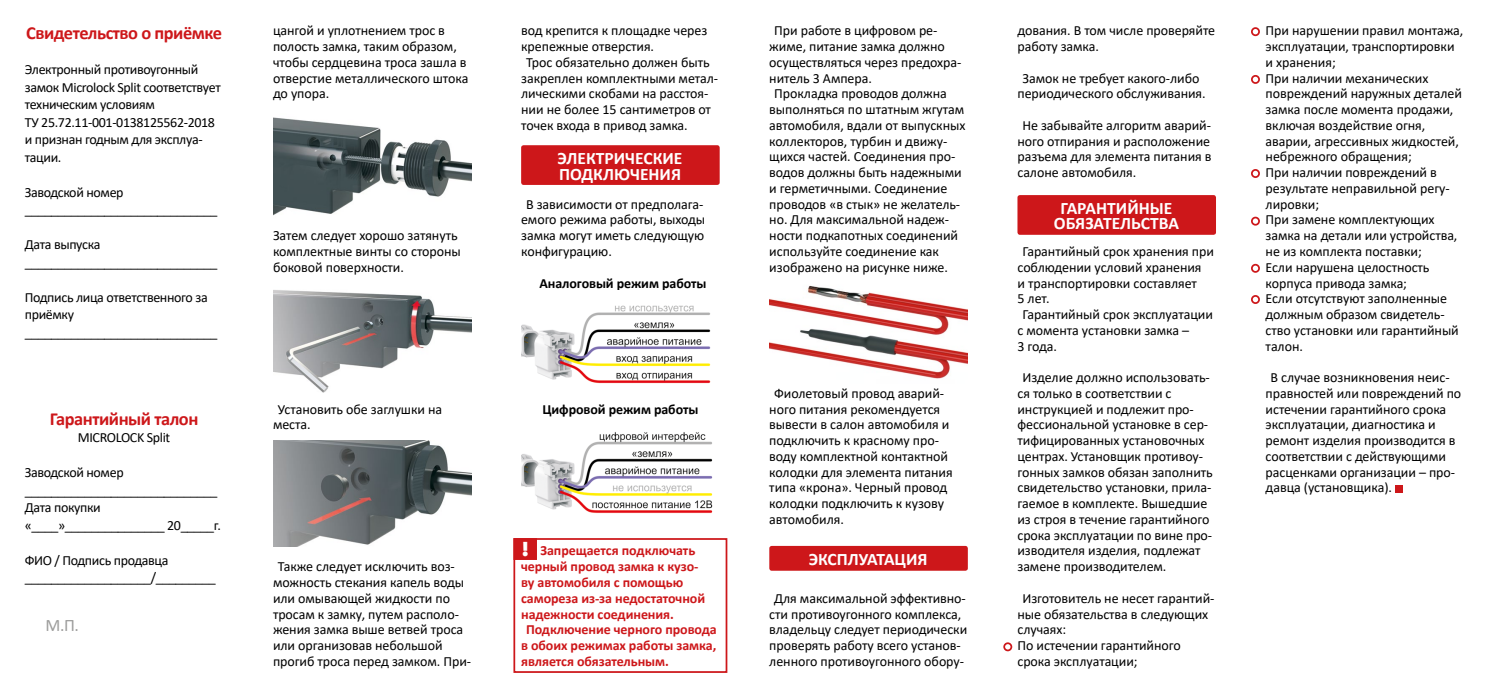
<style>
.page{position:relative;width:1489px;height:695px;background:#fff}
.page>*{position:absolute;margin:0;border:0;box-sizing:border-box;transform-origin:0 0}
.t1{font:21px "Bauhaus 93";color:#fff}
.t2{font:700 18.38px "Calibri";letter-spacing:-.025em;color:#cd171a}
.t3{font:700 17.5px/15.8px "Calibri";color:#fff}
.t4{font:17.5px "Calibri";color:#9d9d9c}
.t5{font:14px/15.8px "Calibri";letter-spacing:-.005em;color:#000}
.t6{font:14px/17.5px "Calibri";letter-spacing:-.025em;color:#000}
.t7{font:700 14px "Calibri";letter-spacing:-.005em;color:#cd171a}
.t8{font:700 14px "Calibri";letter-spacing:-.005em;color:#000}
</style>
<div class="page">
<div style="left:1395px;top:485px;width:7px;height:7px;background:#cd171a"></div>
<div style="left:1250px;top:27px;width:9px;height:9px;border:2px solid #cd171a;border-radius:50%"></div>
<div style="left:1250px;top:75px;width:9px;height:9px;border:2px solid #cd171a;border-radius:50%"></div>
<div style="left:1250px;top:217px;width:9px;height:8px;border:2px solid #cd171a;border-radius:50%"></div>
<div style="left:1250px;top:264px;width:9px;height:9px;border:2px solid #cd171a;border-radius:50%"></div>
<div style="left:1250px;top:295px;width:9px;height:9px;border:2px solid #cd171a;border-radius:50%"></div>
<div style="left:1003px;top:642px;width:9px;height:9px;border:2px solid #cd171a;border-radius:50%"></div>
<div style="left:1250px;top:169px;width:9px;height:9px;border:2px solid #cd171a;border-radius:50%"></div>
<div style="left:513px;top:538px;width:214px;height:134px;border:2px solid #cd171a"></div>
<div style="left:513px;top:538px;width:24px;height:22px;background:#cd171a"></div>
<div style="left:769px;top:546px;width:198px;height:24px;background:#cd171a;border-radius:2px"></div>
<img style="left:273px;top:290px;width:198px;height:102px">
<div style="left:521px;top:145px;width:198px;height:40px;background:#cd171a;border-radius:2px"></div>
<div style="left:1017px;top:195px;width:198px;height:40px;background:#cd171a;border-radius:2px"></div>
<img style="left:273px;top:117px;width:198px;height:99px">
<img style="left:521px;top:305px;width:190px;height:79px">
<img style="left:521px;top:432px;width:192px;height:82px">
<img style="left:769px;top:285px;width:198px;height:94px">
<img style="left:273px;top:441px;width:198px;height:105px">
<h2 class="t2" style="left:26px;top:20px;width:197px">Свидетельство о приёмке</h2>
<p class="t6" style="left:25px;top:60px;width:197px">Электронный противоугонный замок Microlock Split соответствует техническим условиям<br>ТУ 25.72.11-001-0138125562-2018 и признан годным для эксплуа&shy;тации.</p>
<p class="t6" style="left:25px;top:183px;width:194px">Заводской номер _____________________________</p>
<p class="t6" style="left:25px;top:235px;width:194px">Дата выпуска _____________________________</p>
<p class="t6" style="left:25px;top:288px;width:194px">Подпись лица ответственного за приёмку _____________________________</p>
<h2 class="t2" style="left:50px;top:405px;width:150px">Гарантийный талон</h2>
<p class="t6" style="left:78px;top:428px;width:94px">МICROLOCK Split</p>
<p class="t6" style="left:25px;top:463px;width:198px">Заводской номер _____________________________<br>Дата покупки «____»_______________ 20_____г.</p>
<p class="t6" style="left:25px;top:550px;width:192px">ФИО / Подпись продавца ___________________/_________</p>
<p class="t4" style="left:46px;top:612px;width:35px">М.П.</p>
<p class="t5" style="left:273px;top:22px;width:197px">цангой и уплотнением трос в полость замка, таким образом, чтобы сердцевина троса зашла в отверстие металлического штока до упора.</p>
<p class="t5" style="left:273px;top:227px;width:189px">Затем следует хорошо затянуть комплектные винты со стороны боковой поверхности.</p>
<p class="t5" style="left:273px;top:400px;width:171px;text-indent:5px">Установить обе заглушки на места.</p>
<p class="t5" style="left:273px;top:558px;width:200px;text-indent:5px">Также следует исключить воз&shy;можность стекания капель воды или омывающей жидкости по тросам к замку, путем располо&shy;жения замка выше ветвей троса или организовав небольшой прогиб троса перед замком. При-</p>
<p class="t5" style="left:521px;top:22px;width:188px">вод крепится к площадке через</p>
<p class="t5" style="left:521px;top:38px;width:134px">крепежные отверстия.</p>
<p class="t5" style="left:526px;top:54px;width:185px">Трос обязательно должен быть</p>
<p class="t5" style="left:521px;top:70px;width:198px">закреплен комплектными метал-</p>
<p class="t5" style="left:521px;top:85px;width:189px">лическими скобами на расстоя-</p>
<p class="t5" style="left:521px;top:101px;width:191px">нии не более 15 сантиметров от</p>
<p class="t5" style="left:521px;top:117px;width:168px">точек входа в привод замка.</p>
<p class="t3" style="left:557px;top:150px;width:126px">ЭЛЕКТРИЧЕСКИЕ<br>ПОДКЛЮЧЕНИЯ</p>
<p class="t5" style="left:521px;top:196px;width:185px;text-indent:5px">В зависимости от предполага&shy;емого режима работы, выходы замка могут иметь следующую конфигурацию.</p>
<p class="t8" style="left:539px;top:273px;width:169px">Аналоговый режим работы</p>
<p class="t8" style="left:542px;top:399px;width:157px">Цифровой режим работы</p>
<h1 class="t1" style="left:520px;top:537px;width:11px">!</h1>
<p class="t7" style="left:540px;top:541px;width:156px">Запрещается подключать</p>
<p class="t7" style="left:521px;top:556px;width:179px">черный провод замка к кузо-</p>
<p class="t7" style="left:521px;top:572px;width:164px">ву автомобиля с помощью</p>
<p class="t7" style="left:521px;top:588px;width:185px">самореза из-за недостаточной</p>
<p class="t7" style="left:521px;top:604px;width:154px">надежности соединения.</p>
<p class="t7" style="left:526px;top:619px;width:192px">Подключение черного провода</p>
<p class="t7" style="left:521px;top:635px;width:197px">в обоих режимах работы замка,</p>
<p class="t7" style="left:521px;top:651px;width:149px">является обязательным.</p>
<p class="t5" style="left:774px;top:22px;width:165px">При работе в цифровом ре-</p>
<p class="t5" style="left:769px;top:38px;width:177px">жиме, питание замка должно</p>
<p class="t5" style="left:769px;top:54px;width:194px">осуществляться через предохра-</p>
<p class="t5" style="left:769px;top:70px;width:104px">нитель 3 Ампера.</p>
<p class="t5" style="left:774px;top:85px;width:174px">Прокладка проводов должна</p>
<p class="t5" style="left:769px;top:101px;width:196px">выполняться по штатным жгутам</p>
<p class="t5" style="left:769px;top:117px;width:198px">автомобиля, вдали от выпускных</p>
<p class="t5" style="left:769px;top:133px;width:179px">коллекторов, турбин и движу-</p>
<p class="t5" style="left:769px;top:148px;width:187px">щихся частей. Соединения про-</p>
<p class="t5" style="left:769px;top:164px;width:194px">водов должны быть надежными</p>
<p class="t5" style="left:769px;top:180px;width:179px">и герметичными. Соединение</p>
<p class="t5" style="left:769px;top:196px;width:192px">проводов «в стык» не желатель-</p>
<p class="t5" style="left:769px;top:211px;width:181px">но. Для максимальной надеж-</p>
<p class="t5" style="left:769px;top:227px;width:190px">ности подкапотных соединений</p>
<p class="t5" style="left:769px;top:243px;width:171px">используйте соединение как</p>
<p class="t5" style="left:769px;top:259px;width:180px">изображено на рисунке ниже.</p>
<p class="t5" style="left:769px;top:385px;width:185px;text-indent:5px">Фиолетовый провод аварий&shy;ного питания рекомендуется вывести в салон автомобиля и подключить к красному про&shy;воду комплектной контактной колодки для элемента питания типа «крона». Черный провод колодки подключить к кузову автомобиля.</p>
<p class="t3" style="left:808px;top:551px;width:120px">ЭКСПЛУАТАЦИЯ</p>
<p class="t5" style="left:769px;top:589px;width:199px;text-align:center">Для максимальной эффективно&shy;сти противоугонного комплекса, владельцу следует периодически проверять работу всего установ&shy;ленного противоугонного обору-</p>
<p class="t5" style="left:1017px;top:22px;width:199px">дования. В том числе проверяйте работу замка.</p>
<p class="t5" style="left:1017px;top:70px;width:190px;text-align:center">Замок не требует какого-либо периодического обслуживания.</p>
<p class="t5" style="left:1017px;top:117px;width:195px;text-align:justify;text-indent:5px">Не забывайте алгоритм аварий&shy;ного отпирания и расположение разъема для элемента питания в салоне автомобиля.</p>
<p class="t3" style="left:1053px;top:200px;width:126px;text-align:center">ГАРАНТИЙНЫЕ<br>ОБЯЗАТЕЛЬСТВА</p>
<p class="t5" style="left:1022px;top:243px;width:193px">Гарантийный срок хранения при</p>
<p class="t5" style="left:1017px;top:259px;width:185px">соблюдении условий хранения</p>
<p class="t5" style="left:1017px;top:274px;width:181px">и транспортировки составляет</p>
<p class="t5" style="left:1017px;top:290px;width:34px">5 лет.</p>
<p class="t5" style="left:1022px;top:306px;width:192px">Гарантийный срок эксплуатации</p>
<p class="t5" style="left:1017px;top:322px;width:173px">с момента установки замка –</p>
<p class="t5" style="left:1017px;top:337px;width:41px">3 года.</p>
<p class="t5" style="left:1017px;top:369px;width:197px;text-indent:5px">Изделие должно использовать&shy;ся только в соответствии с инструкцией и подлежит про&shy;фессиональной установке в сер&shy;тифицированных установочных центрах. Установщик противоу&shy;гонных замков обязан заполнить свидетельство установки, прила&shy;гаемое в комплекте. Вышедшие из строя в течение гарантийного срока эксплуатации по вине про&shy;изводителя изделия, подлежат замене производителем.</p>
<p class="t5" style="left:1017px;top:589px;width:198px;text-indent:5px">Изготовитель не несет гарантий&shy;ные обязательства в следующих случаях:<br>По истечении гарантийного срока эксплуатации;</p>
<p class="t5" style="left:1265px;top:22px;width:199px">При нарушении правил монтажа, эксплуатации, транспортировки и хранения;<br>При наличии механических повреждений наружных деталей замка после момента продажи, включая воздействие огня, аварии, агрессивных жидкостей, небрежного обращения;<br>При наличии повреждений в результате неправильной регу&shy;лировки;<br>При замене комплектующих замка на детали или устройства, не из комплекта поставки;<br>Если нарушена целостность корпуса привода замка;<br>Если отсутствуют заполненные должным образом свидетель&shy;ство установки или гарантийный талон.</p>
<p class="t5" style="left:1265px;top:369px;width:197px;text-indent:5px">В случае возникновения неис&shy;правностей или повреждений по истечении гарантийного срока эксплуатации, диагностика и ремонт изделия производится в соответствии с действующими расценками организации – про&shy;давца (установщика).</p>
</div>
